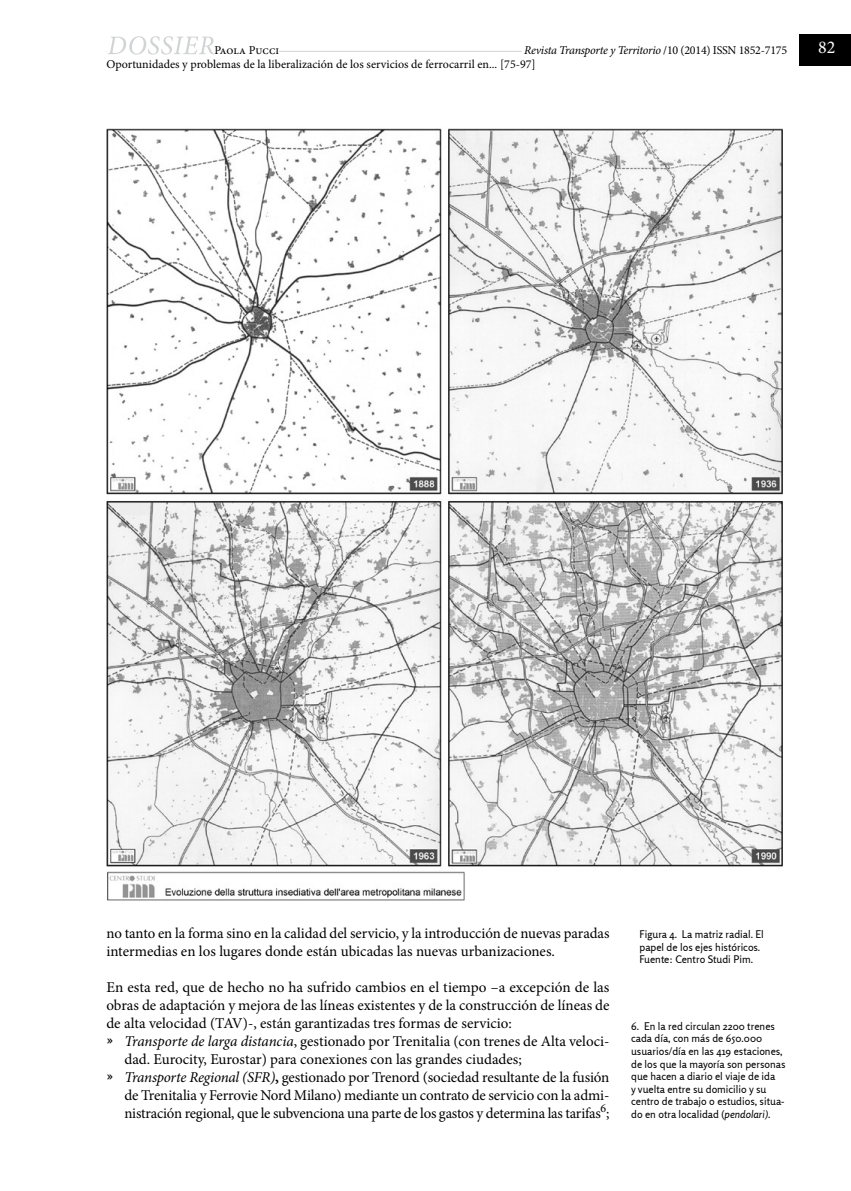
<style>
.page{position:relative;width:851px;height:1191px;background:#fff}
.page>*{position:absolute;margin:0;border:0;box-sizing:border-box;transform-origin:0 0}
.t1{font:18px "Minion Pro";color:#fff}
.t2{font:15px/18px "Minion Pro";letter-spacing:-.005em;color:#000}
.t3{font:12px "Minion Pro";color:#000}
.t4{font:italic 12px "Minion Pro";letter-spacing:-.025em;color:#000}
.t5{font:10.5px/12.6px "Rosario";color:#000}
.s1{font-style:normal}
.s2{font-family:"Rosario"}
.s3{font-style:italic}
.s4{font-weight:700}
</style>
<div class="page">
<hr style="left:106px;top:51px;width:546px;height:1px;background:#d1d3d4">
<div style="left:521px;top:43px;width:266px;height:15px;background:#fff"></div>
<div style="left:106px;top:48px;width:108px;height:7px;background:#fff"></div>
<svg style="left:108px;top:36px;width:106px;height:19px"></svg>
<div style="left:799px;top:35px;width:51px;height:31px;background:#000"></div>
<div style="left:214px;top:43px;width:65px;height:15px;background:#fff"></div>
<img style="left:106px;top:128px;width:677px;height:773px">
<p class="t3" style="left:214px;top:42px;width:66px">Paola Pucci</p>
<p class="t4" style="left:524px;top:41px;width:264px">Revista Transporte y Territorio <span class="s1">/10 (2014) ISSN 1852-7175</span></p>
<p class="t1" style="left:818px;top:36px;width:19px">82</p>
<p class="t3" style="left:106px;top:56px;width:431px">Oportunidades y problemas de la liberalización de los servicios de ferrocarril en... [75-97]</p>
<p class="t2" style="left:106px;top:924px;width:504px">no tanto en la forma sino en la calidad del servicio, y la introducción de nuevas paradas intermedias en los lugares donde están ubicadas las nuevas urbanizaciones.</p>
<p class="t2" style="left:106px;top:978px;width:504px">En esta red, que de hecho no ha sufrido cambios en el tiempo –a excepción de las</p>
<p class="t2" style="left:106px;top:996px;width:504px">obras de adaptación y mejora de las líneas existentes y de la construcción de líneas de</p>
<p class="t2" style="left:106px;top:1014px;width:407px">de alta velocidad (TAV)-, están garantizadas tres formas de servicio:</p>
<p class="t2" style="left:106px;top:1032px;width:504px"><span class="s2">»</span> <span class="s3">Transporte de larga distancia</span>, gestionado por Trenitalia (con trenes de Alta veloci-</p>
<p class="t2" style="left:124px;top:1050px;width:399px">dad. Eurocity, Eurostar) para conexiones con las grandes ciudades;</p>
<p class="t2" style="left:106px;top:1068px;width:504px"><span class="s2">»</span> <span class="s3">Transporte Regional (SFR)</span><span class="s4">,</span> gestionado por Trenord (sociedad resultante de la fusión</p>
<p class="t2" style="left:124px;top:1086px;width:486px">de Trenitalia y Ferrovie Nord Milano) mediante un contrato de servicio con la admi-</p>
<p class="t2" style="left:124px;top:1104px;width:486px">nistración regional, que le subvenciona una parte de los gastos y determina las tarifas<sup>6</sup>;</p>
<p class="t5" style="left:639px;top:927px;width:126px">Figura 4. La matriz radial. El papel de los ejes históricos.<br>Fuente: Centro Studi Pim.</p>
<p class="t5" style="left:631px;top:1019px;width:156px">6. En la red circulan 2200 trenes cada día, con más de 650.000 usuarios/día en las 419 estaciones, de los que la mayoría son personas que hacen a diario el viaje de ida<br>y vuelta entre su domicilio y su centro de trabajo o estudios, situa&shy;do en otra localidad (<span class="s3">pendolari)</span>.</p>
</div>
